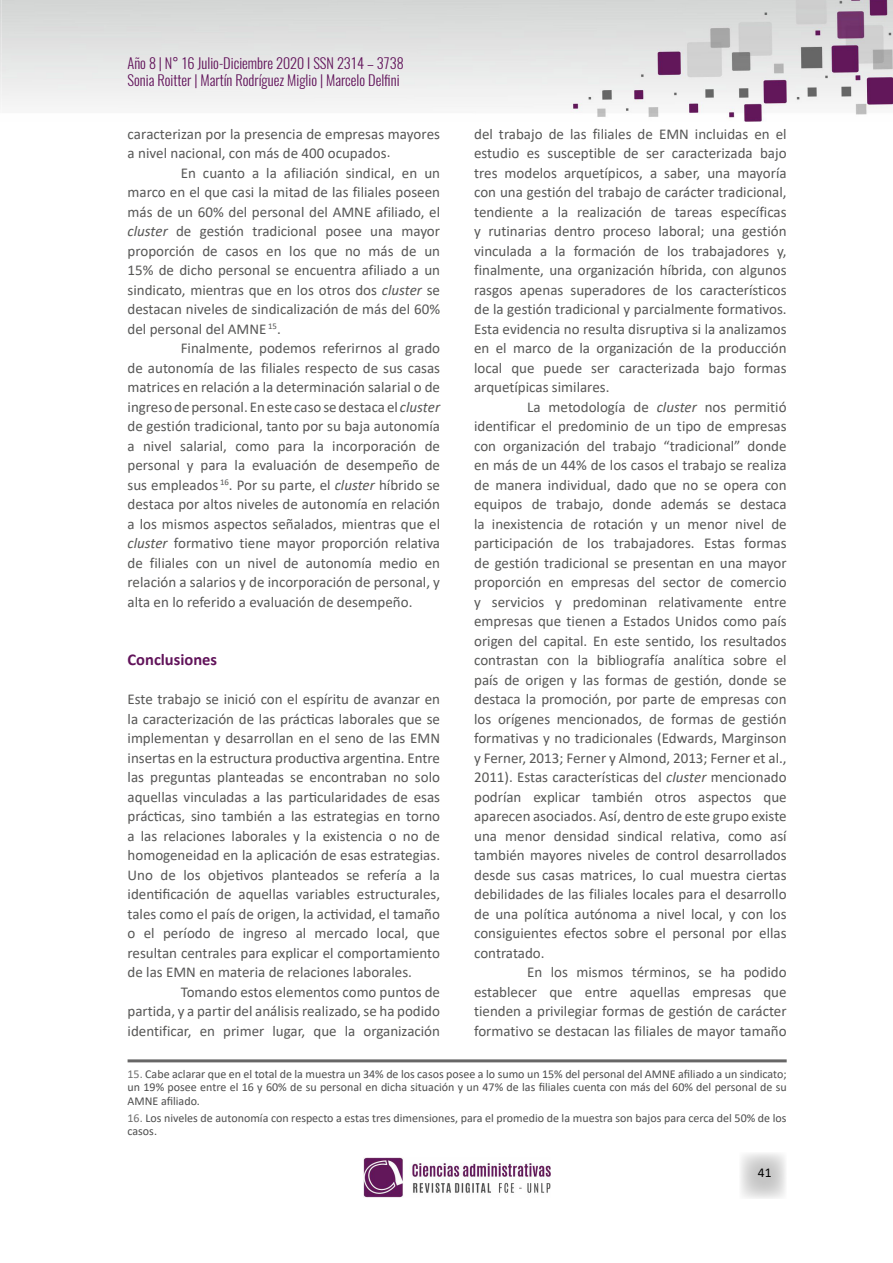
<style>
.page{position:relative;width:893px;height:1263px;background:#fff}
.page>*{position:absolute;margin:0;border:0;box-sizing:border-box;transform-origin:0 0}
.t1{font:700 16.5px "Calibri";color:#61135a}
.t2{font:15px/19.5px "Calibri";color:#575756;text-align:justify}
.t3{font:300 14.4px/17.2px "Oswald";color:#61135a}
.t4{font:13.5px "Calibri";color:#000}
.t5{font:12px/13.5px "Calibri";color:#4d4d4d;text-align:justify}
.s1{font-style:italic}
.s2{color:#706f6f}
</style>
<div class="page">
<svg style="left:740px;top:1153px;width:46px;height:46px"></svg>
<img style="left:2px;top:0;width:891px;height:121px">
<img style="left:0;top:0;width:2px;height:105px">
<img style="left:363px;top:1157px;width:188px;height:41px">
<hr style="left:128px;top:1059px;width:659px;height:3px;background:#676666">
<p class="t3" style="left:128px;top:53px;width:278px">Año 8 | N° 16 Julio-Diciembre 2020 I SSN 2314 – 3738<br>Sonia Roitter | Martín Rodríguez Miglio | Marcelo Delfini</p>
<p class="t2" style="left:128px;top:124px;width:314px">caracterizan por la presencia de empresas mayores a nivel nacional, con más de 400 ocupados.</p>
<p class="t2" style="left:128px;top:163px;width:314px;text-indent:53px">En cuanto a la afiliación sindical, en un marco en el que casi la mitad de las filiales poseen más de un 60% del personal del AMNE afiliado, el <span class="s1">cluster</span> de gestión tradicional posee una mayor proporción de casos en los que no más de un 15% de dicho personal se encuentra afiliado a un sindicato, mientras que en los otros dos <span class="s1">cluster</span> se destacan niveles de sindicalización de más del 60% del personal del AMNE <sup>15</sup>.</p>
<p class="t2" style="left:128px;top:338px;width:314px;text-indent:53px">Finalmente, podemos referirnos al grado de autonomía de las filiales respecto de sus casas matrices en relación a la determinación salarial o de ingreso de personal. En este caso se destaca el <span class="s1">cluster </span>de gestión tradicional, tanto por su baja autonomía a nivel salarial, como para la incorporación de personal y para la evaluación de desempeño de sus empleados <sup>16</sup>. Por su parte, el <span class="s1">cluster</span> híbrido se destaca por altos niveles de autonomía en relación a los mismos aspectos señalados, mientras que el <span class="s1">cluster</span> formativo tiene mayor proporción relativa de filiales con un nivel de autonomía medio en relación a salarios y de incorporación de personal, y alta en lo referido a evaluación de desempeño.</p>
<p class="t2" style="left:474px;top:124px;width:314px">del trabajo de las filiales de EMN incluidas en el estudio es susceptible de ser caracterizada bajo tres modelos arquetípicos, a saber, una mayoría con una gestión del trabajo de carácter tradicional, tendiente a la realización de tareas específicas y rutinarias dentro proceso laboral; una gestión vinculada a la formación de los trabajadores y, finalmente, una organización híbrida, con algunos rasgos apenas superadores de los característicos de la gestión tradicional y parcialmente formativos.<br>Esta evidencia no resulta disruptiva si la analizamos en el marco de la organización de la producción local que puede ser caracterizada bajo formas arquetípicas similares.</p>
<p class="t2" style="left:474px;top:397px;width:314px;text-indent:53px">La metodología de <span class="s1">cluster</span> nos permitió identificar el predominio de un tipo de empresas con organización del trabajo “tradicional” donde en más de un 44% de los casos el trabajo se realiza de manera individual, dado que no se opera con equipos de trabajo, donde además se destaca la inexistencia de rotación y un menor nivel de participación de los trabajadores. Estas formas de gestión tradicional se presentan en una mayor proporción en empresas del sector de comercio y servicios y predominan relativamente entre empresas que tienen a Estados Unidos como país origen del capital. En este sentido, los resultados contrastan con la bibliografía analítica sobre el país de origen y las formas de gestión, donde se destaca la promoción, por parte de empresas con los orígenes mencionados, de formas de gestión formativas y no tradicionales (Edwards, Marginson y Ferner, 2013; Ferner y Almond, 2013; Ferner et al., 2011). Estas características del <span class="s1">cluster</span> mencionado podrían explicar también otros aspectos que aparecen asociados. Así, dentro de este grupo existe una menor densidad sindical relativa, como así también mayores niveles de control desarrollados desde sus casas matrices, lo cual muestra ciertas debilidades de las filiales locales para el desarrollo de una política autónoma a nivel local, y con los consiguientes efectos sobre el personal por ellas contratado.</p>
<p class="t2" style="left:474px;top:962px;width:314px;text-indent:53px">En los mismos términos, se ha podido establecer que entre aquellas empresas que tienden a privilegiar formas de gestión de carácter formativo se destacan las filiales de mayor tamaño</p>
<p class="t1" style="left:128px;top:648px;width:91px">Conclusiones</p>
<p class="t2" style="left:128px;top:689px;width:314px">Este trabajo se inició con el espíritu de avanzar en la caracterización de las prácticas laborales que se implementan y desarrollan en el seno de las EMN insertas en la estructura productiva argentina. Entre las preguntas planteadas se encontraban no solo aquellas vinculadas a las particularidades de esas prácticas, sino también a las estrategias en torno a las relaciones laborales y la existencia o no de homogeneidad en la aplicación de esas estrategias.<br>Uno de los objetivos planteados se refería a la identificación de aquellas variables estructurales, tales como el país de origen, la actividad, el tamaño o el período de ingreso al mercado local, que resultan centrales para explicar el comportamiento de las EMN en materia de relaciones laborales.</p>
<p class="t2" style="left:128px;top:982px;width:314px;text-indent:53px">Tomando estos elementos como puntos de partida, y a partir del análisis realizado, se ha podido identificar, en primer lugar, que la organización</p>
<p class="t5" style="left:128px;top:1067px;width:661px"><span class="s2">15.</span> Cabe aclarar que en el total de la muestra un 34% de los casos posee a lo sumo un 15% del personal del AMNE afiliado a un sindicato; un 19% posee entre el 16 y 60% de su personal en dicha situación y un 47% de las filiales cuenta con más del 60% del personal de su AMNE afiliado.</p>
<p class="t5" style="left:128px;top:1111px;width:661px"><span class="s2">16.</span> Los niveles de autonomía con respecto a estas tres dimensiones, para el promedio de la muestra son bajos para cerca del 50% de los casos.</p>
<p class="t4" style="left:758px;top:1163px;width:15px">41</p>
</div>
